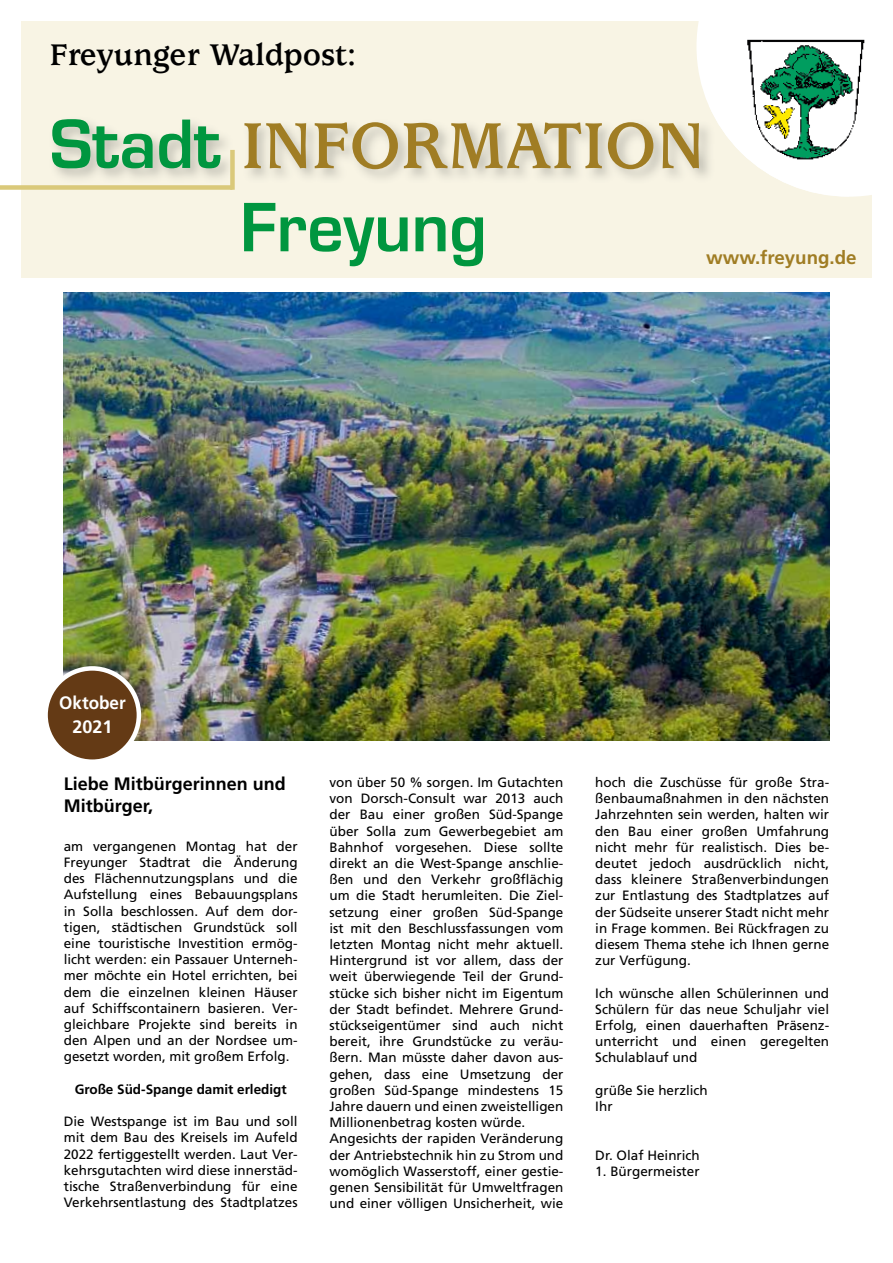
<style>
.page{position:relative;width:893px;height:1263px;background:#fff}
.page>*{position:absolute;margin:0;border:0;box-sizing:border-box;transform-origin:0 0}
.t1{font:700 71.4px "Usherwood";color:#a07d24}
.t2{font:600 64.5px "Eurostile";color:#00963f}
.t3{font:700 33px "Usherwood";color:#000}
.t4{font:700 18.75px "Frutiger";color:#a07d24}
.t5{font:700 18px/21.6px "Frutiger";color:#000}
.t6{font:700 18px/24px "Frutiger";color:#fff;text-align:center;scale:.95 1}
.t7{font:13.5px/16.2px "Frutiger";color:#000;text-align:justify}
.t8{font:700 13.5px "Frutiger";color:#000}
.s1{font-family:"Eurostile";font-weight:600;font-size:64.5px;color:#00963f}
</style>
<div class="page">
<div style="left:21px;top:21px;width:851px;height:257px;background:#f8f4e4"></div>
<svg style="left:696px;top:21px;width:176px;height:176px;background:#fbfaf7"></svg>
<img style="left:744px;top:28px;width:128px;height:139px">
<img style="left:708px;top:104px;width:141px;height:93px">
<img style="left:778px;top:167px;width:60px;height:3px">
<img style="left:744px;top:104px;width:105px;height:63px">
<div style="left:0;top:185px;width:232px;height:5px;background:#dac97a"></div>
<div style="left:230px;top:150px;width:5px;height:40px;background:#dac97a"></div>
<img style="left:64px;top:292px;width:765px;height:449px">
<div style="left:46px;top:668px;width:93px;height:94px;background:#643a15;border-radius:50%"></div>
<div style="left:43px;top:666px;width:98px;height:98px;border:4px solid #fff;border-radius:50%"></div>
<h3 class="t3" style="left:50px;top:37px;width:308px">Freyunger Waldpost:</h3>
<h1 class="t1" style="left:50px;top:106px;width:656px"><span class="s1">Stadt</span> INFORMATION</h1>
<h2 class="t2" style="left:240px;top:187px;width:248px">Freyung</h2>
<h3 class="t4" style="left:706px;top:247px;width:152px">www.freyung.de</h3>
<h3 class="t6" style="left:59px;top:691px;width:72px">Oktober<br>2021</h3>
<h3 class="t5" style="left:64px;top:773px;width:224px">Liebe Mitbürgerinnen und<br>Mitbürger,</h3>
<p class="t7" style="left:64px;top:838px;width:235px">am vergangenen Montag hat der Freyunger Stadtrat die Änderung des Flächennutzungsplans und die Aufstellung eines Bebauungsplans in Solla beschlossen. Auf dem dor&shy;tigen, städtischen Grundstück soll eine touristische Investition ermög&shy;licht werden: ein Passauer Unterneh&shy;mer möchte ein Hotel errichten, bei dem die einzelnen kleinen Häuser auf Schiffscontainern basieren. Ver&shy;gleichbare Projekte sind bereits in den Alpen und an der Nordsee um&shy;gesetzt worden, mit großem Erfolg.</p>
<p class="t8" style="left:75px;top:1081px;width:214px">Große Süd-Spange damit erledigt</p>
<p class="t7" style="left:64px;top:1113px;width:235px">Die Westspange ist im Bau und soll mit dem Bau des Kreisels im Aufeld 2022 fertiggestellt werden. Laut Ver&shy;kehrsgutachten wird diese innerstäd&shy;tische Straßenverbindung für eine Verkehrsentlastung des Stadtplatzes</p>
<p class="t7" style="left:330px;top:774px;width:235px;text-align:left">von über 50 % sorgen. Im Gutachten von Dorsch-Consult war 2013 auch der Bau einer großen Süd-Spange über Solla zum Gewerbegebiet am Bahnhof vorgesehen. Diese sollte direkt an die West-Spange anschlie&shy;ßen und den Verkehr großflächig um die Stadt herumleiten. Die Ziel&shy;setzung einer großen Süd-Spange ist mit den Beschlussfassungen vom letzten Montag nicht mehr aktuell.<br>Hintergrund ist vor allem, dass der weit überwiegende Teil der Grund&shy;stücke sich bisher nicht im Eigentum der Stadt befindet. Mehrere Grund&shy;stückseigentümer sind auch nicht bereit, ihre Grundstücke zu veräu&shy;ßern. Man müsste daher davon aus&shy;gehen, dass eine Umsetzung der großen Süd-Spange mindestens 15<br>Jahre dauern und einen zweistelligen Millionenbetrag kosten würde.<br>Angesichts der rapiden Veränderung der Antriebstechnik hin zu Strom und womöglich Wasserstoff, einer gestie&shy;genen Sensibilität für Umweltfragen und einer völligen Unsicherheit, wie</p>
<p class="t7" style="left:595px;top:774px;width:235px">hoch die Zuschüsse für große Stra&shy;ßenbaumaßnahmen in den nächsten Jahrzehnten sein werden, halten wir den Bau einer großen Umfahrung nicht mehr für realistisch. Dies be&shy;deutet jedoch ausdrücklich nicht, dass kleinere Straßenverbindungen zur Entlastung des Stadtplatzes auf der Südseite unserer Stadt nicht mehr in Frage kommen. Bei Rückfragen zu diesem Thema stehe ich Ihnen gerne zur Verfügung.</p>
<p class="t7" style="left:595px;top:985px;width:235px">Ich wünsche allen Schülerinnen und Schülern für das neue Schuljahr viel Erfolg, einen dauerhaften Präsenz&shy;unterricht und einen geregelten Schulablauf und</p>
<p class="t7" style="left:595px;top:1082px;width:114px">grüße Sie herzlich<br>Ihr</p>
<p class="t7" style="left:595px;top:1147px;width:106px">Dr. Olaf Heinrich</p>
<p class="t7" style="left:595px;top:1163px;width:106px">1. Bürgermeister</p>
</div>
